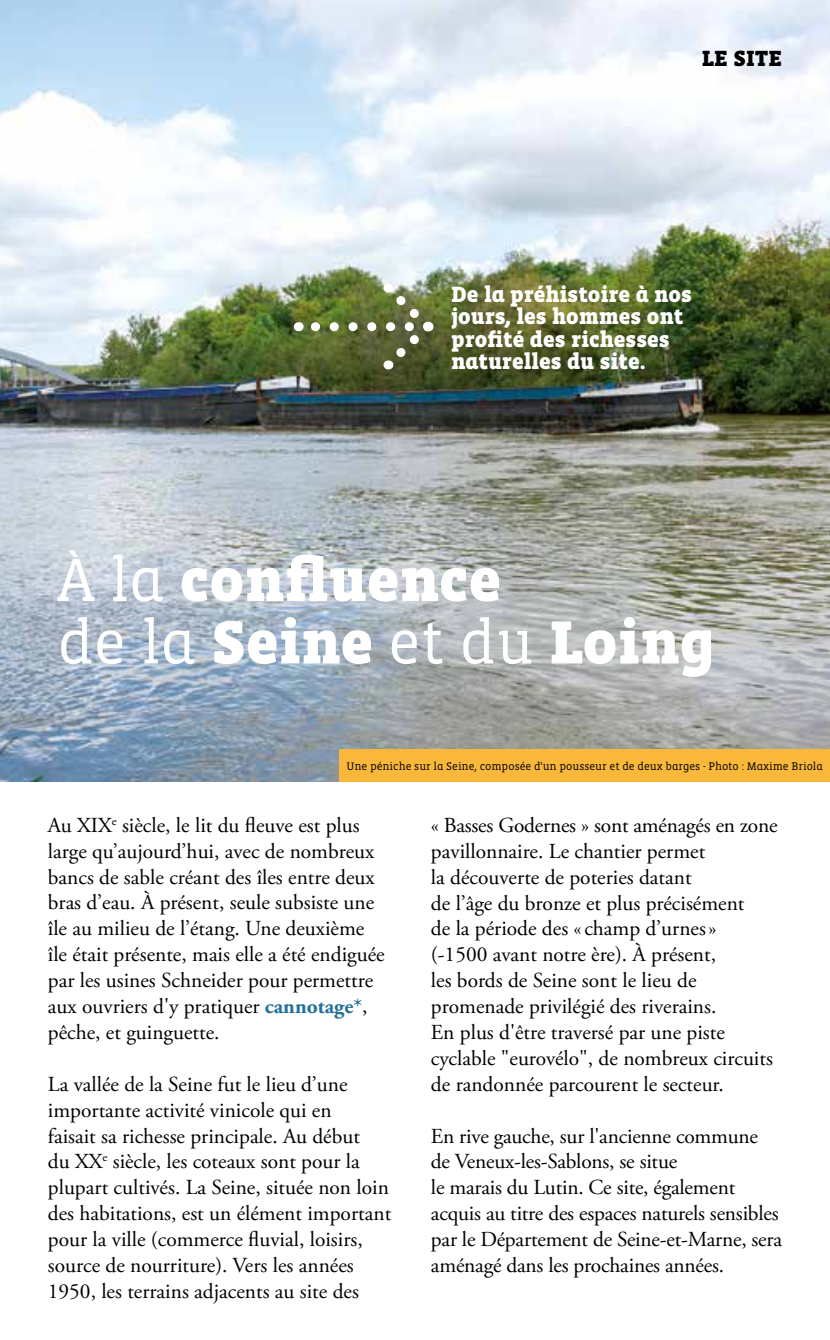
<style>
.page{position:relative;width:830px;height:1340px;background:#fff}
.page>*{position:absolute;margin:0;border:0;box-sizing:border-box;transform-origin:0 0}
.t1{font:900 62.32px/62.3px "Vista Slab Alt";color:#fff}
.t2{font:900 22.5px/22.5px "Vista Slab Alt";color:#fff}
.t3{font:900 22.5px "Vista Slab Alt";color:#000}
.t4{font:21.38px/25.9px "Adobe Garamond Pro";color:#000}
.t5{font:11.25px "Vista Slab Alt";color:#000}
.s1{font-weight:400}
.s2{font-weight:700;color:#247099}
</style>
<div class="page">
<img style="left:0;top:0;width:829px;height:782px">
<svg style="left:307px;top:282px;width:122px;height:89px;background:#6b7745"></svg>
<div style="left:340px;top:749px;width:489px;height:33px;background:#fab83a"></div>
<p class="t3" style="left:701px;top:48px;width:82px">LE SITE</p>
<p class="t2" style="left:451px;top:284px;width:242px">De la préhistoire à nos jours, les hommes ont profité des richesses naturelles du site.</p>
<h1 class="t1" style="left:57px;top:552px;width:658px"><span class="s1">À la</span> confluence<br><span class="s1">de la</span> Seine <span class="s1">et du</span> Loing</h1>
<p class="t5" style="left:346px;top:761px;width:478px">Une péniche sur la Seine, composée d'un pousseur et de deux barges - Photo : Maxime Briola</p>
<p class="t4" style="left:48px;top:812px;width:338px">Au XIX<sup>e</sup> siècle, le lit du fleuve est plus large qu’aujourd’hui, avec de nombreux bancs de sable créant des îles entre deux bras d’eau. À présent, seule subsiste une île au milieu de l’étang. Une deuxième île était présente, mais elle a été endiguée par les usines Schneider pour permettre aux ouvriers d'y pratiquer <span class="s2">cannotage*</span>, pêche, et guinguette.</p>
<p class="t4" style="left:48px;top:1071px;width:345px">La vallée de la Seine fut le lieu d’une importante activité vinicole qui en<br>faisait sa richesse principale. Au début<br>du XX<sup>e</sup> siècle, les coteaux sont pour la plupart cultivés. La Seine, située non loin des habitations, est un élément important pour la ville (commerce fluvial, loisirs, source de nourriture). Vers les années 1950, les terrains adjacents au site des</p>
<p class="t4" style="left:431px;top:812px;width:348px">« Basses Godernes » sont aménagés en zone pavillonnaire. Le chantier permet<br>la découverte de poteries datant<br>de l’âge du bronze et plus précisément<br>de la période des « champ d’urnes» (-1500 avant notre ère). À présent,<br>les bords de Seine sont le lieu de promenade privilégié des riverains.<br>En plus d'être traversé par une piste cyclable "eurovélo", de nombreux circuits de randonnée parcourent le secteur.</p>
<p class="t4" style="left:431px;top:1123px;width:352px">En rive gauche, sur l'ancienne commune de Veneux-les-Sablons, se situe<br>le marais du Lutin. Ce site, également acquis au titre des espaces naturels sensibles par le Département de Seine-et-Marne, sera aménagé dans les prochaines années.</p>
</div>
